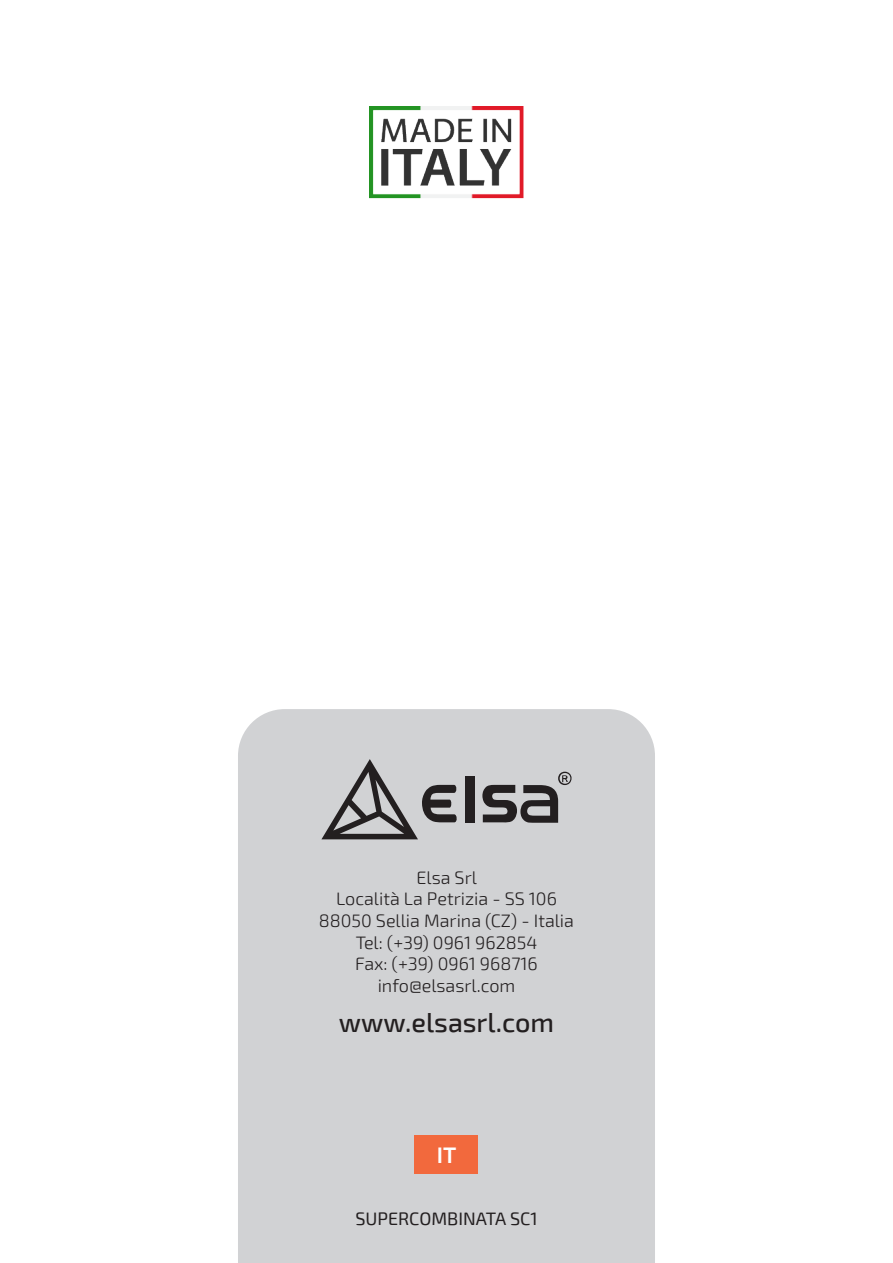
<style>
.page{position:relative;width:893px;height:1263px;background:#fff}
.page>*{position:absolute;margin:0;border:0;box-sizing:border-box;transform-origin:0 0}
.t1{font:500 27px "Exo 2";color:#231f20}
.t2{font:600 22.5px "Exo 2";color:#fff}
.t3{font:300 18px "Exo 2";color:#231f20}
.t4{font:18px "Exo 2";color:#231f20}
</style>
<div class="page">
<div style="left:238px;top:709px;width:417px;height:554px;background:#d1d2d4"></div>
<img style="left:370px;top:106px;width:153px;height:93px">
<div style="left:465px;top:776px;width:10px;height:46px;background:#231f20"></div>
<svg style="left:321px;top:759px;width:137px;height:80px;background:#a2a1a3"></svg>
<svg style="left:482px;top:772px;width:90px;height:51px;background:#8c8b8c"></svg>
<div style="left:415px;top:1135px;width:63px;height:39px;background:#f2693d"></div>
<p class="t3" style="left:416px;top:867px;width:62px">Elsa Srl</p>
<p class="t3" style="left:336px;top:889px;width:222px">Località La Petrizia - SS 106</p>
<p class="t3" style="left:319px;top:910px;width:257px">88050 Sellia Marina (CZ) - Italia</p>
<p class="t3" style="left:356px;top:932px;width:183px">Tel: (+39) 0961 962854</p>
<p class="t3" style="left:355px;top:953px;width:184px">Fax: (+39) 0961 968716</p>
<p class="t3" style="left:378px;top:975px;width:139px">info@elsasrl.com</p>
<p class="t1" style="left:339px;top:1006px;width:217px">www.elsasrl.com</p>
<p class="t2" style="left:437px;top:1141px;width:21px">IT</p>
<p class="t4" style="left:355px;top:1208px;width:184px">SUPERCOMBINATA SC1</p>
</div>
